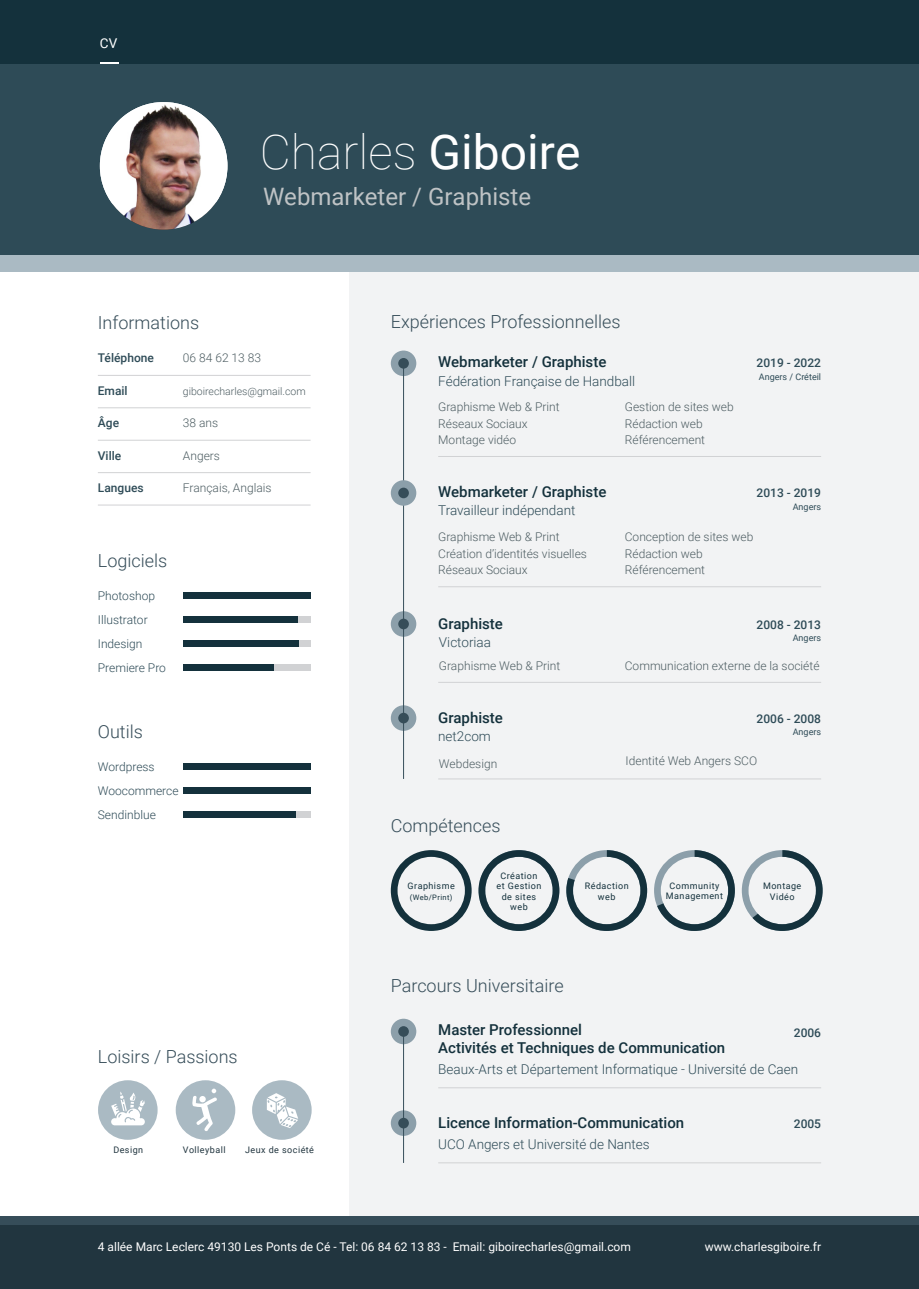
<style>
.page{position:relative;width:919px;height:1289px;background:#fff}
.page>*{position:absolute;margin:0;border:0;box-sizing:border-box;transform-origin:0 0}
.t1{font:100 48px "Roboto";color:#fff}
.t2{font:24px "Roboto";color:#bfc3c5}
.t3{font:300 18px "Roboto";color:#364d59}
.t4{font:500 15px/18px "Roboto";color:#14313c}
.t5{font:300 13.5px "Roboto";color:#2e4b57}
.t6{font:13.5px "Roboto";color:#fff}
.t7{font:300 12px/16.5px "Roboto";color:#4d5d62}
.t8{font:12px "Roboto";color:#fff}
.t9{font:500 12px "Roboto";color:#2e4b57}
.t10{font:300 12px/23.9px "Roboto";color:#2e4b57}
.t11{font:300 10.5px "Roboto";color:#4d5d62}
.t12{font:9px/10.5px "Roboto";letter-spacing:.05em;color:#14313c;text-align:center}
.t13{font:9px "Roboto";color:#2e4b57}
.t14{font:9px "Roboto";letter-spacing:.05em;color:#21353f}
.t15{font:7.5px "Roboto";letter-spacing:.05em;color:#14313c}
.s1{font-weight:400}
</style>
<div class="page">
<div style="left:0;top:0;width:918px;height:1288px;background:#f2f3f4"></div>
<div style="left:0;top:0;width:349px;height:1288px;background:#fff"></div>
<div style="left:0;top:1216px;width:918px;height:9px;background:#364d59"></div>
<div style="left:0;top:1225px;width:918px;height:63px;background:#21353f"></div>
<div style="left:0;top:64px;width:918px;height:191px;background:#2e4b57"></div>
<div style="left:0;top:255px;width:918px;height:16px;background:#aabac3"></div>
<div style="left:0;top:0;width:918px;height:64px;background:#14313c"></div>
<img style="left:100px;top:102px;width:127px;height:128px">
<div style="left:252px;top:1080px;width:59px;height:59px;background:#aabac3;border-radius:50%"></div>
<div style="left:98px;top:1080px;width:60px;height:59px;background:#aabac3;border-radius:50%"></div>
<div style="left:176px;top:1080px;width:59px;height:59px;background:#aabac3;border-radius:50%"></div>
<div style="left:391px;top:1110px;width:25px;height:25px;background:#8c9faa;border-radius:50%"></div>
<div style="left:391px;top:1018px;width:25px;height:26px;background:#8c9faa;border-radius:50%"></div>
<hr style="left:403px;top:1031px;width:1px;height:131px;background:#364d59">
<div style="left:398px;top:1026px;width:11px;height:10px;background:#364d59;border-radius:50%"></div>
<div style="left:183px;top:592px;width:127px;height:7px;background:#14313c"></div>
<div style="left:183px;top:616px;width:127px;height:7px;background:#d1d2d4"></div>
<div style="left:183px;top:640px;width:127px;height:7px;background:#d1d2d4"></div>
<div style="left:183px;top:640px;width:115px;height:7px;background:#14313c"></div>
<div style="left:183px;top:616px;width:115px;height:7px;background:#14313c"></div>
<div style="left:183px;top:664px;width:127px;height:7px;background:#d1d2d4"></div>
<div style="left:183px;top:664px;width:90px;height:7px;background:#14313c"></div>
<hr style="left:98px;top:375px;width:212px;height:1px;background:#d1d2d4">
<hr style="left:98px;top:407px;width:212px;height:1px;background:#d1d2d4">
<hr style="left:98px;top:440px;width:212px;height:1px;background:#d1d2d4">
<hr style="left:98px;top:472px;width:212px;height:1px;background:#d1d2d4">
<hr style="left:98px;top:504px;width:212px;height:1px;background:#d1d2d4">
<div style="left:391px;top:705px;width:25px;height:25px;background:#8c9faa;border-radius:50%"></div>
<div style="left:391px;top:611px;width:25px;height:25px;background:#8c9faa;border-radius:50%"></div>
<div style="left:391px;top:350px;width:25px;height:26px;background:#8c9faa;border-radius:50%"></div>
<div style="left:398px;top:358px;width:11px;height:10px;background:#364d59;border-radius:50%"></div>
<div style="left:398px;top:618px;width:11px;height:11px;background:#364d59;border-radius:50%"></div>
<div style="left:398px;top:712px;width:11px;height:11px;background:#364d59;border-radius:50%"></div>
<hr style="left:403px;top:363px;width:1px;height:416px;background:#364d59">
<hr style="left:438px;top:586px;width:383px;height:1px;background:#d1d2d4">
<hr style="left:438px;top:456px;width:383px;height:1px;background:#d1d2d4">
<hr style="left:438px;top:682px;width:383px;height:1px;background:#d1d2d4">
<hr style="left:438px;top:778px;width:383px;height:1px;background:#d1d2d4">
<hr style="left:438px;top:1087px;width:383px;height:1px;background:#d1d2d4">
<hr style="left:438px;top:1162px;width:383px;height:1px;background:#d1d2d4">
<div style="left:398px;top:1117px;width:11px;height:11px;background:#364d59;border-radius:50%"></div>
<svg style="left:391px;top:850px;width:80px;height:80px"></svg>
<svg style="left:478px;top:850px;width:81px;height:80px"></svg>
<svg style="left:741px;top:850px;width:81px;height:81px"></svg>
<svg style="left:566px;top:850px;width:81px;height:81px"></svg>
<svg style="left:654px;top:850px;width:81px;height:81px"></svg>
<svg style="left:100px;top:63px;width:19px;height:1px"></svg>
<svg style="left:192px;top:1088px;width:25px;height:43px"></svg>
<svg style="left:111px;top:1092px;width:34px;height:33px"></svg>
<svg style="left:267px;top:1093px;width:31px;height:35px"></svg>
<div style="left:391px;top:480px;width:25px;height:25px;background:#8c9faa;border-radius:50%"></div>
<div style="left:398px;top:487px;width:11px;height:11px;background:#364d59;border-radius:50%"></div>
<div style="left:183px;top:763px;width:127px;height:7px;background:#14313c"></div>
<div style="left:183px;top:811px;width:127px;height:7px;background:#d1d2d4"></div>
<div style="left:183px;top:811px;width:112px;height:7px;background:#14313c"></div>
<div style="left:183px;top:787px;width:127px;height:7px;background:#14313c"></div>
<p class="t6" style="left:100px;top:34px;width:19px">CV</p>
<h1 class="t1" style="left:260px;top:119px;width:322px">Charles <span class="s1">Giboire</span></h1>
<h2 class="t2" style="left:263px;top:180px;width:270px">Webmarketer / Graphiste</h2>
<h3 class="t3" style="left:391px;top:309px;width:231px">Expériences Professionnelles</h3>
<h3 class="t3" style="left:98px;top:310px;width:103px">Informations</h3>
<p class="t7" style="left:183px;top:349px;width:80px">06 84 62 13 83</p>
<p class="t9" style="left:98px;top:382px;width:31px">Email</p>
<p class="t11" style="left:183px;top:383px;width:124px">giboirecharles@gmail.com</p>
<p class="t9" style="left:98px;top:414px;width:23px">Âge</p>
<p class="t7" style="left:183px;top:414px;width:37px">38 ans</p>
<p class="t9" style="left:98px;top:447px;width:25px">Ville</p>
<p class="t7" style="left:183px;top:446px;width:39px">Angers</p>
<p class="t9" style="left:98px;top:479px;width:47px">Langues</p>
<p class="t7" style="left:183px;top:479px;width:90px">Français, Anglais</p>
<p class="t4" style="left:438px;top:482px;width:170px">Webmarketer / Graphiste</p>
<p class="t9" style="left:756px;top:484px;width:66px">2013 - 2019</p>
<p class="t13" style="left:792px;top:500px;width:30px">Angers</p>
<p class="t9" style="left:98px;top:349px;width:58px">Téléphone</p>
<p class="t4" style="left:438px;top:352px;width:170px">Webmarketer / Graphiste</p>
<p class="t9" style="left:756px;top:355px;width:66px">2019 - 2022</p>
<p class="t13" style="left:758px;top:370px;width:64px">Angers / Créteil</p>
<p class="t5" style="left:438px;top:371px;width:198px">Fédération Française de Handball</p>
<p class="t7" style="left:438px;top:398px;width:123px">Graphisme Web &amp; Print<br>Réseaux Sociaux<br>Montage vidéo</p>
<p class="t7" style="left:624px;top:398px;width:110px">Gestion de sites web<br>Rédaction web<br>Référencement</p>
<p class="t5" style="left:438px;top:500px;width:139px">Travailleur indépendant</p>
<p class="t7" style="left:438px;top:528px;width:150px">Graphisme Web &amp; Print<br>Création d’identités visuelles<br>Réseaux Sociaux</p>
<p class="t7" style="left:624px;top:528px;width:130px">Conception de sites web<br>Rédaction web<br>Référencement</p>
<h3 class="t3" style="left:98px;top:548px;width:71px">Logiciels</h3>
<p class="t10" style="left:98px;top:583px;width:70px">Photoshop<br>Illustrator<br>Indesign<br>Premiere Pro</p>
<h3 class="t3" style="left:98px;top:719px;width:47px">Outils</h3>
<p class="t10" style="left:98px;top:754px;width:82px">Wordpress<br>Woocommerce<br>Sendinblue</p>
<h3 class="t3" style="left:98px;top:1044px;width:141px">Loisirs / Passions</h3>
<p class="t14" style="left:113px;top:1143px;width:31px">Design</p>
<p class="t14" style="left:183px;top:1143px;width:44px">Volleyball</p>
<p class="t14" style="left:245px;top:1143px;width:70px">Jeux de société</p>
<p class="t4" style="left:438px;top:614px;width:66px">Graphiste</p>
<p class="t9" style="left:756px;top:616px;width:66px">2008 - 2013</p>
<p class="t5" style="left:439px;top:632px;width:54px">Victoriaa</p>
<p class="t13" style="left:792px;top:631px;width:30px">Angers</p>
<p class="t7" style="left:439px;top:657px;width:123px">Graphisme Web &amp; Print</p>
<p class="t7" style="left:624px;top:657px;width:196px">Communication externe de la société</p>
<p class="t4" style="left:438px;top:708px;width:66px">Graphiste</p>
<p class="t9" style="left:756px;top:710px;width:66px">2006 - 2008</p>
<p class="t5" style="left:438px;top:727px;width:54px">net2com</p>
<p class="t7" style="left:439px;top:754px;width:60px">Webdesign</p>
<p class="t7" style="left:625px;top:751px;width:133px">Identité Web Angers SCO</p>
<h3 class="t3" style="left:391px;top:813px;width:111px">Compétences</h3>
<p class="t13" style="left:792px;top:725px;width:30px">Angers</p>
<p class="t12" style="left:407px;top:880px;width:49px">Graphisme</p>
<p class="t15" style="left:410px;top:891px;width:44px">(Web/Print)</p>
<p class="t12" style="left:496px;top:869px;width:46px">Création et Gestion de sites web</p>
<p class="t12" style="left:763px;top:880px;width:40px">Montage<br>Vidéo</p>
<p class="t12" style="left:584px;top:880px;width:45px">Rédaction web</p>
<p class="t12" style="left:666px;top:880px;width:59px">Community<br>Management</p>
<h3 class="t3" style="left:391px;top:973px;width:174px">Parcours Universitaire</h3>
<p class="t4" style="left:438px;top:1020px;width:288px">Master Professionnel<br>Activités et Techniques de Communication</p>
<p class="t9" style="left:793px;top:1024px;width:29px">2006</p>
<p class="t5" style="left:438px;top:1059px;width:361px">Beaux-Arts et Département Informatique - Université de Caen</p>
<p class="t4" style="left:438px;top:1113px;width:247px">Licence Information-Communication</p>
<p class="t9" style="left:793px;top:1115px;width:29px">2005</p>
<p class="t5" style="left:438px;top:1134px;width:213px">UCO Angers et Université de Nantes</p>
<p class="t8" style="left:98px;top:1237px;width:534px">4 allée Marc Leclerc 49130 Les Ponts de Cé - Tel: 06 84 62 13 83 - Email: giboirecharles@gmail.com</p>
<p class="t8" style="left:704px;top:1237px;width:118px">www.charlesgiboire.fr</p>
</div>
